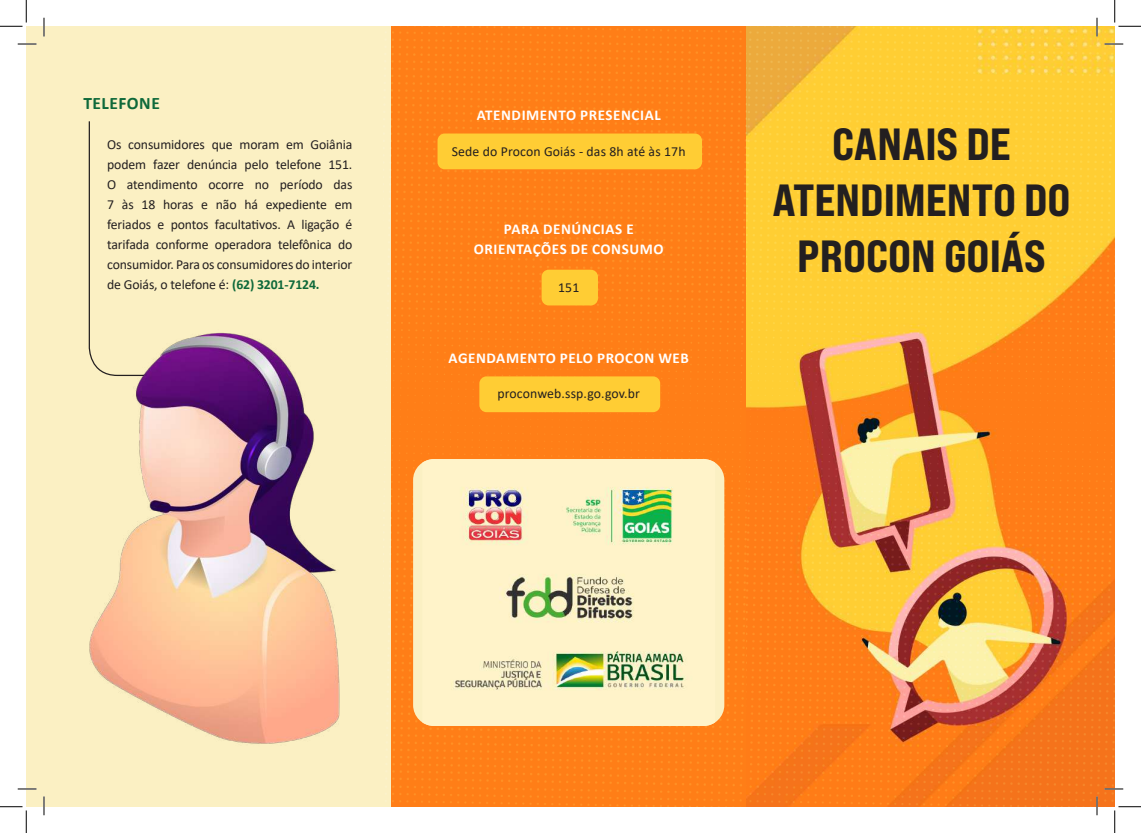
<style>
.page{position:relative;width:1141px;height:833px;background:#fff}
.page>*{position:absolute;margin:0;border:0;box-sizing:border-box;transform-origin:0 0}
.t1{font:45px/56.2px "Bebas Neue Pro Exp Eb";color:#231f20;text-align:center}
.t2{font:700 17.5px "Calibri";letter-spacing:.03em;color:#0e693a}
.t3{font:700 15px/20px "Calibri";letter-spacing:.04em;color:#fff;text-align:center}
.t4{font:13.75px/20px "Calibri";letter-spacing:-.01em;color:#231f20;text-align:justify}
.t5{font:13.75px "Calibri";letter-spacing:.01em;color:#231f20}
.s1{font-weight:700;color:#0e693a}
</style>
<div class="page">
<div style="left:26px;top:26px;width:365px;height:780px;background:#fbf0c3"></div>
<div style="left:391px;top:26px;width:355px;height:780px;background:#ff7e17"></div>
<img style="left:746px;top:26px;width:368px;height:780px">
<div style="left:413px;top:459px;width:311px;height:266px;background:#fbf0c3;border-radius:21px"></div>
<img style="left:422px;top:459px;width:293px;height:266px">
<div style="left:479px;top:376px;width:181px;height:36px;background:#ffcd34;border-radius:7px"></div>
<div style="left:437px;top:133px;width:265px;height:36px;background:#ffcd34;border-radius:7px"></div>
<div style="left:541px;top:269px;width:57px;height:36px;background:#ffcd34;border-radius:7px"></div>
<svg style="left:88px;top:121px;width:2px;height:193px"></svg>
<img style="left:88px;top:314px;width:252px;height:430px">
<svg style="left:18px;top:43px;width:18px;height:2px"></svg>
<svg style="left:1104px;top:43px;width:19px;height:2px"></svg>
<svg style="left:18px;top:788px;width:18px;height:1px"></svg>
<svg style="left:1104px;top:787px;width:19px;height:2px"></svg>
<svg style="left:43px;top:18px;width:2px;height:18px"></svg>
<svg style="left:43px;top:796px;width:2px;height:18px"></svg>
<svg style="left:1096px;top:18px;width:1px;height:18px"></svg>
<svg style="left:1096px;top:796px;width:1px;height:18px"></svg>
<svg style="left:0;top:0;width:27px;height:27px"></svg>
<svg style="left:0;top:806px;width:27px;height:26px"></svg>
<svg style="left:1114px;top:0;width:26px;height:27px"></svg>
<svg style="left:1114px;top:806px;width:26px;height:26px"></svg>
<p class="t2" style="left:83px;top:91px;width:78px">TELEFONE</p>
<p class="t4" style="left:107px;top:134px;width:247px">Os consumidores que moram em Goiânia podem fazer denúncia pelo telefone 151.<br>O atendimento ocorre no período das 7 às 18 horas e não há expediente em feriados e pontos facultativos. A ligação é tarifada conforme operadora telefônica do consumidor. Para os consumidores do interior de Goiás, o telefone é: <span class="s1">(62) 3201-7124.</span></p>
<p class="t3" style="left:476px;top:105px;width:185px">ATENDIMENTO PRESENCIAL</p>
<p class="t5" style="left:452px;top:141px;width:235px">Sede do Procon Goiás - das 8h até às 17h</p>
<p class="t3" style="left:473px;top:219px;width:191px">PARA DENÚNCIAS E<br>ORIENTAÇÕES DE CONSUMO</p>
<p class="t4" style="left:558px;top:276px;width:23px">151</p>
<p class="t3" style="left:448px;top:347px;width:242px">AGENDAMENTO PELO PROCON WEB</p>
<p class="t5" style="left:497px;top:384px;width:144px">proconweb.ssp.go.gov.br</p>
<h1 class="t1" style="left:772px;top:115px;width:300px">CANAIS DE<br>ATENDIMENTO DO<br>PROCON GOIÁS</h1>
</div>
